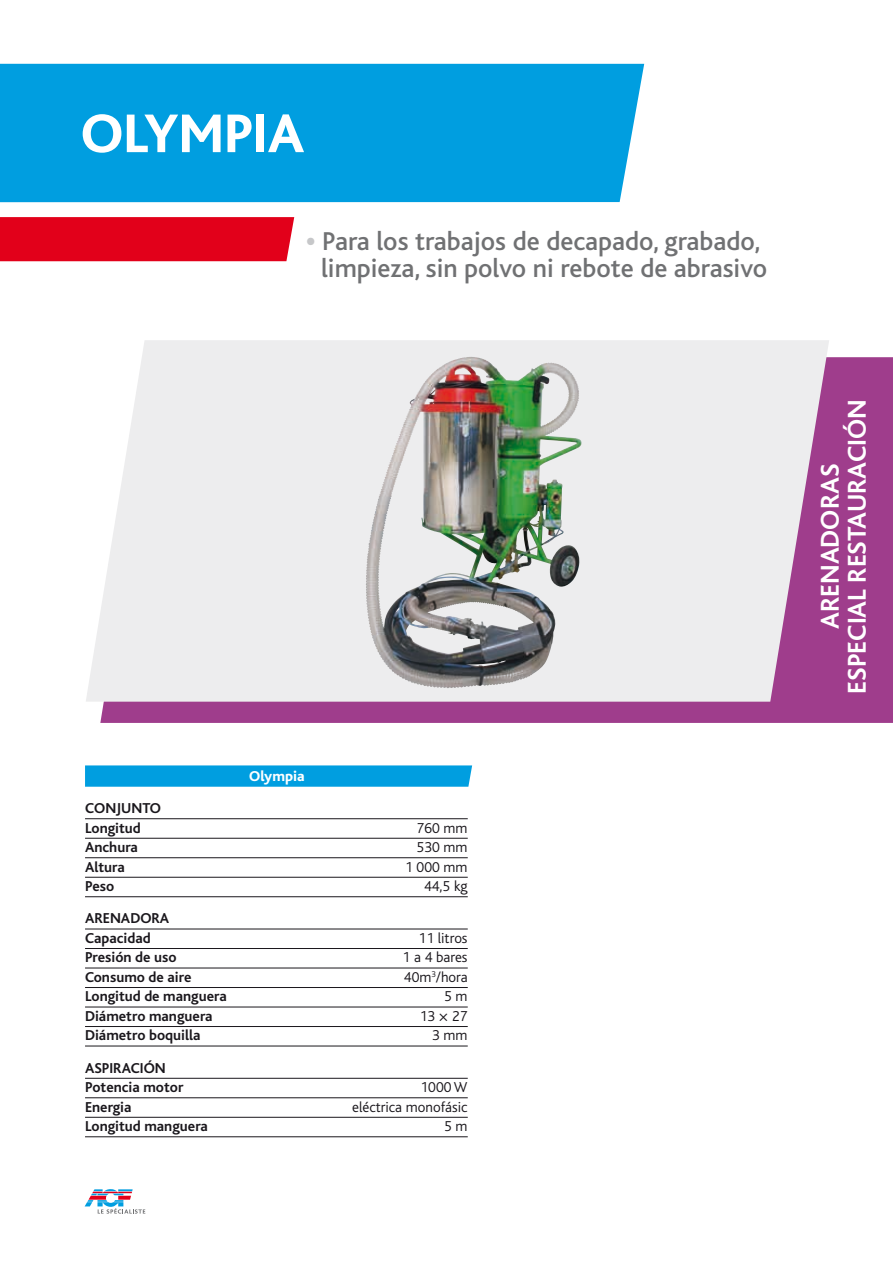
<style>
.page{position:relative;width:893px;height:1263px;background:#fff}
.page>*{position:absolute;margin:0;border:0;box-sizing:border-box;transform-origin:0 0}
.t1{font:800 57px "Bliss";color:#fff}
.t2{font:500 27px/27px "Bliss";color:#707173;text-align:center}
.t3{font:700 27px/27px "Bliss";color:#fff;text-align:center}
.t4{font:700 15px/19.5px "Bliss";color:#1a171c}
.t5{font:300 15px "Bliss";color:#1a171c}
.t6{font:800 15px "Bliss";color:#fff}
.s1{font-weight:800;color:#c6c7c9}
</style>
<div class="page">
<div style="left:0;top:64px;width:644px;height:138px;background:#009ee0"></div>
<div style="left:0;top:217px;width:294px;height:44px;background:#e2001a"></div>
<div style="left:100px;top:357px;width:793px;height:366px;background:#9f3d8c"></div>
<svg style="left:86px;top:340px;width:743px;height:362px;background:#d8d6d8"></svg>
<svg style="left:85px;top:765px;width:387px;height:22px;background:#09a1e1"></svg>
<svg style="left:84px;top:1189px;width:62px;height:25px"></svg>
<img style="left:401px;top:357px;width:68px;height:73px">
<hr style="left:85px;top:818px;width:383px;height:1px;background:#1a171c">
<hr style="left:85px;top:838px;width:383px;height:1px;background:#1a171c">
<hr style="left:85px;top:857px;width:383px;height:1px;background:#1a171c">
<hr style="left:85px;top:877px;width:383px;height:1px;background:#1a171c">
<hr style="left:85px;top:896px;width:383px;height:1px;background:#1a171c">
<hr style="left:85px;top:929px;width:383px;height:1px;background:#1a171c">
<hr style="left:85px;top:948px;width:383px;height:1px;background:#1a171c">
<hr style="left:85px;top:968px;width:383px;height:1px;background:#1a171c">
<hr style="left:85px;top:987px;width:383px;height:1px;background:#1a171c">
<hr style="left:85px;top:1007px;width:383px;height:1px;background:#1a171c">
<hr style="left:85px;top:1026px;width:383px;height:1px;background:#1a171c">
<hr style="left:85px;top:1046px;width:383px;height:1px;background:#1a171c">
<hr style="left:85px;top:1078px;width:383px;height:1px;background:#1a171c">
<hr style="left:85px;top:1097px;width:383px;height:1px;background:#1a171c">
<hr style="left:85px;top:1117px;width:383px;height:1px;background:#1a171c">
<hr style="left:85px;top:1136px;width:383px;height:1px;background:#1a171c">
<h1 class="t1" style="left:81px;top:104px;width:225px">OLYMPIA</h1>
<h2 class="t2" style="left:306px;top:228px;width:462px"><span class="s1">•</span> Para los trabajos de decapado, grabado, limpieza, sin polvo ni rebote de abrasivo</h2>
<p class="t4" style="left:85px;top:799px;width:77px">CONJUNTO<br>Longitud</p>
<p class="t6" style="left:249px;top:768px;width:57px">Olympia</p>
<p class="t5" style="left:417px;top:820px;width:52px">760 mm</p>
<p class="t4" style="left:85px;top:838px;width:54px">Anchura</p>
<p class="t5" style="left:417px;top:839px;width:52px">530 mm</p>
<p class="t4" style="left:85px;top:857px;width:41px">Altura</p>
<p class="t5" style="left:405px;top:859px;width:64px">1 000 mm</p>
<p class="t4" style="left:85px;top:877px;width:31px">Peso</p>
<p class="t5" style="left:424px;top:878px;width:45px">44,5 kg</p>
<p class="t4" style="left:85px;top:909px;width:86px">ARENADORA<br>Capacidad</p>
<p class="t5" style="left:419px;top:930px;width:50px">11 litros</p>
<p class="t4" style="left:85px;top:948px;width:93px">Presión de uso</p>
<p class="t5" style="left:403px;top:949px;width:66px">1 a 4 bares</p>
<p class="t4" style="left:85px;top:967px;width:108px">Consumo de aire</p>
<p class="t5" style="left:404px;top:969px;width:65px">40m<sup>3</sup>/hora</p>
<p class="t4" style="left:85px;top:987px;width:143px">Longitud de manguera</p>
<p class="t5" style="left:444px;top:988px;width:25px">5 m</p>
<p class="t4" style="left:85px;top:1006px;width:129px">Diámetro manguera</p>
<p class="t5" style="left:420px;top:1008px;width:49px">13 × 27</p>
<p class="t4" style="left:85px;top:1026px;width:117px">Diámetro boquilla</p>
<p class="t5" style="left:432px;top:1027px;width:37px">3 mm</p>
<p class="t4" style="left:85px;top:1058px;width:100px">ASPIRACIÓN<br>Potencia motor</p>
<p class="t5" style="left:421px;top:1079px;width:49px">1000 W</p>
<p class="t4" style="left:85px;top:1097px;width:48px">Energia</p>
<p class="t5" style="left:352px;top:1099px;width:117px">eléctrica monofásic</p>
<p class="t4" style="left:85px;top:1117px;width:124px">Longitud manguera</p>
<p class="t5" style="left:444px;top:1118px;width:25px">5 m</p>
<h2 class="t3" style="left:817px;top:694px;width:296px;rotate:-90deg">ARENADORAS<br>ESPECIAL RESTAURACIÓN</h2>
</div>
